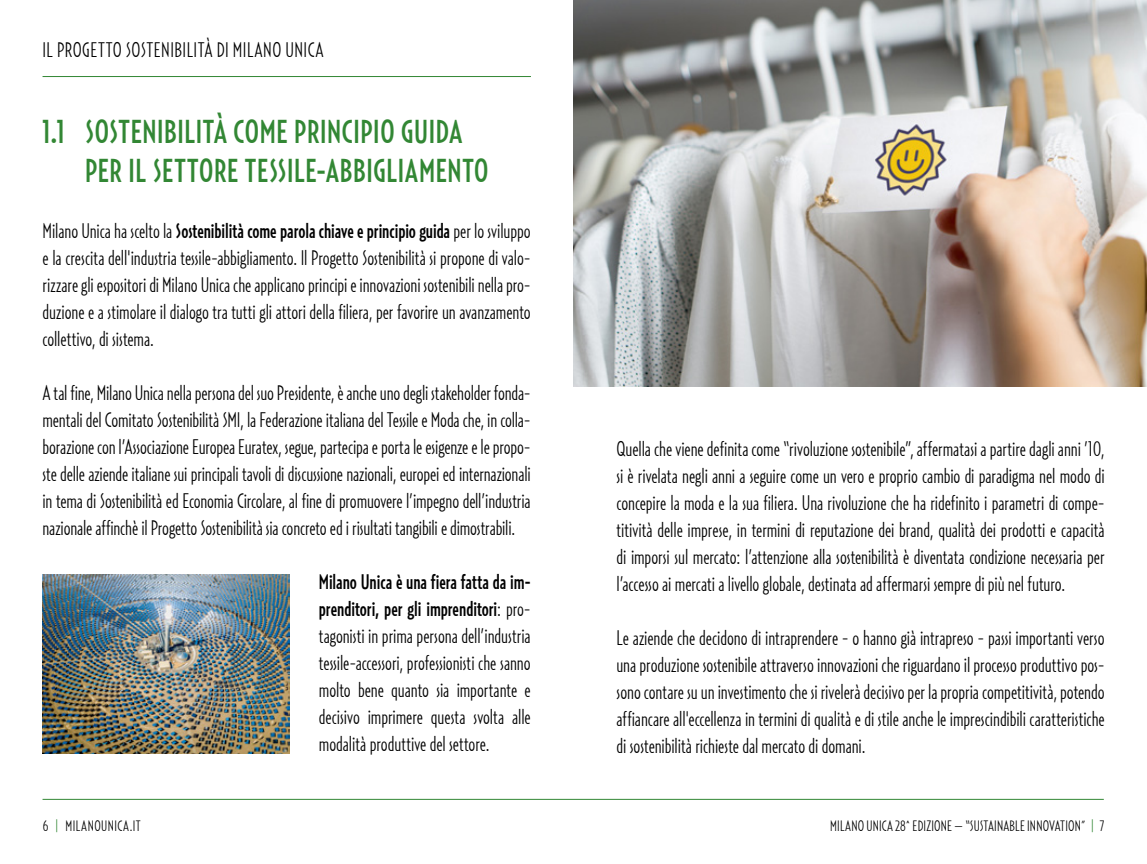
<style>
.page{position:relative;width:1147px;height:864px;background:#fff}
.page>*{position:absolute;margin:0;border:0;box-sizing:border-box;transform-origin:0 0}
.t1{font:33px/39px "Milano Unica";letter-spacing:.03em;color:#328734}
.t2{font:300 21px/27px "Milano Unica";letter-spacing:.005em;color:#000;text-align:justify}
.t3{font:300 21px "Milano Unica";letter-spacing:.03em;color:#000}
.t4{font:300 15px "Milano Unica";letter-spacing:.025em;color:#000}
.s1{font-weight:400}
.s2{color:#328734}
</style>
<div class="page">
<hr style="left:43px;top:799px;width:1060px;height:1px;background:#328734">
<img style="left:573px;top:0;width:573px;height:387px">
<hr style="left:43px;top:76px;width:488px;height:1px;background:#328734">
<img style="left:42px;top:574px;width:247px;height:179px">
<p class="t3" style="left:42px;top:38px;width:282px">IL PROGETTO SOSTENIBILITÀ DI MILANO UNICA</p>
<h1 class="t1" style="left:85px;top:111px;width:404px;text-indent:-43px">1.1 SOSTENIBILITÀ COME PRINCIPIO GUIDA<br>PER IL SETTORE TESSILE-ABBIGLIAMENTO</h1>
<p class="t2" style="left:43px;top:217px;width:489px">Milano Unica ha scelto la <span class="s1">Sostenibilità come parola chiave e principio guida</span> per lo sviluppo e la crescita dell'industria tessile-abbigliamento. Il Progetto Sostenibilità si propone di valo&shy;rizzare gli espositori di Milano Unica che applicano principi e innovazioni sostenibili nella pro&shy;duzione e a stimolare il dialogo tra tutti gli attori della filiera, per favorire un avanzamento collettivo, di sistema.</p>
<p class="t2" style="left:43px;top:379px;width:489px">A tal fine, Milano Unica nella persona del suo Presidente, è anche uno degli stakeholder fonda&shy;mentali del Comitato Sostenibilità SMI, la Federazione italiana del Tessile e Moda che, in colla&shy;borazione con l’Associazione Europea Euratex, segue, partecipa e porta le esigenze e le propo&shy;ste delle aziende italiane sui principali tavoli di discussione nazionali, europei ed internazionali in tema di Sostenibilità ed Economia Circolare, al fine di promuovere l’impegno dell’industria nazionale affinchè il Progetto Sostenibilità sia concreto ed i risultati tangibili e dimostrabili.</p>
<p class="t2" style="left:319px;top:568px;width:213px"><span class="s1">Milano Unica è una fiera fatta da im&shy;prenditori, per gli imprenditori</span>: pro&shy;tagonisti in prima persona dell’industria tessile-accessori, professionisti che sanno molto bene quanto sia importante e decisivo imprimere questa svolta alle modalità produttive del settore.</p>
<p class="t2" style="left:616px;top:434px;width:489px">Quella che viene definita come “rivoluzione sostenibile”, affermatasi a partire dagli anni ’10, si è rivelata negli anni a seguire come un vero e proprio cambio di paradigma nel modo di concepire la moda e la sua filiera. Una rivoluzione che ha ridefinito i parametri di compe&shy;titività delle imprese, in termini di reputazione dei brand, qualità dei prodotti e capacità di imporsi sul mercato: l’attenzione alla sostenibilità è diventata condizione necessaria per l’accesso ai mercati a livello globale, destinata ad affermarsi sempre di più nel futuro.</p>
<p class="t2" style="left:616px;top:623px;width:489px">Le aziende che decidono di intraprendere - o hanno già intrapreso - passi importanti verso una produzione sostenibile attraverso innovazioni che riguardano il processo produttivo pos&shy;sono contare su un investimento che si rivelerà decisivo per la propria competitività, potendo affiancare all'eccellenza in termini di qualità e di stile anche le imprescindibili caratteristiche di sostenibilità richieste dal mercato di domani.</p>
<p class="t4" style="left:43px;top:817px;width:99px">6 <span class="s2">|</span> MILANOUNICA.IT</p>
<p class="t4" style="left:830px;top:817px;width:275px">MILANO UNICA 28^ EDIZIONE — “SUSTAINABLE INNOVATION˝ <span class="s2">|</span> 7</p>
</div>
